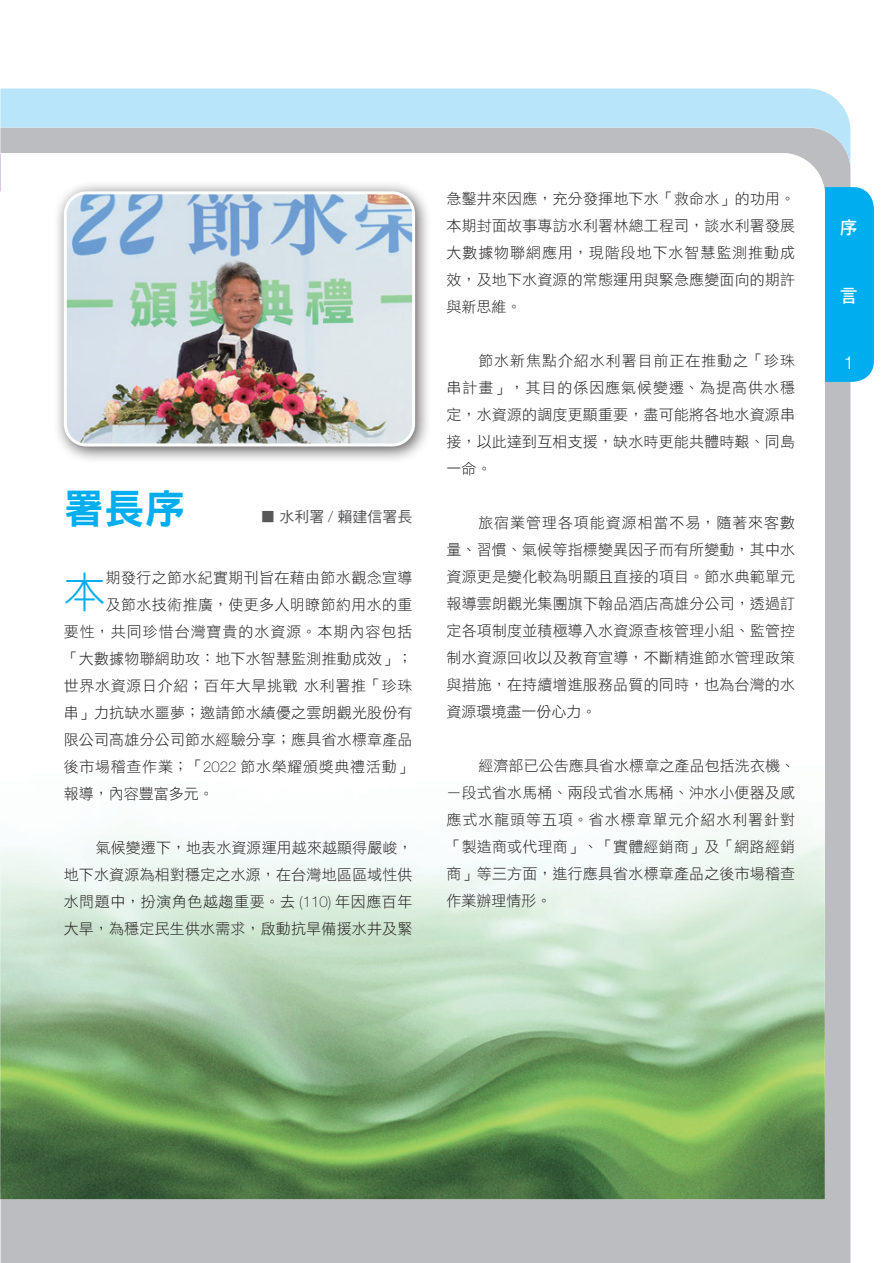
<style>
.page{position:relative;width:893px;height:1263px;background:#fff}
.page>*{position:absolute;margin:0;border:0;box-sizing:border-box;transform-origin:0 0}
.內文首段字放大{font:42px "DF Hei Std W3";color:#00aeef}
.大標-黑{font:40.5px "DF Hei Std W9";color:#00aeef}
.t1{font:18px "DF Hei Std W7";color:#fff}
.t2{font:300 18px "Helvetica Neue";color:#fff}
.內文{font:15px/27px "DF Hei Std W3";letter-spacing:.01em;color:#231f20;text-align:justify}
.內文首段字放大-2{font:15px "DF Hei Std W3";letter-spacing:.025em;color:#231f20}
.內文首段字放大-3{font:15px "DF Hei Std W3";letter-spacing:.045em;color:#231f20}
.內文首段字放大-4{font:15px "DF Hei Std W3";letter-spacing:.065em;color:#231f20}
.內文首段字放大-5{font:15px "DF Hei Std W3";color:#231f20}
.作者{font:15px "DF Hei Std W5";color:#57585a}
.s1{font-family:"Helvetica Neue";font-weight:300}
.s2{font-family:"Helvetica Neue";font-weight:100}
</style>
<div class="page">
<div style="left:0;top:170px;width:850px;height:1093px;background:#bcbdc0"></div>
<svg style="left:0;top:88px;width:850px;height:82px;background:#bbd6e3"></svg>
<img style="left:0;top:153px;width:825px;height:1046px">
<div style="left:52px;top:180px;width:380px;height:284px;background:#231f20;opacity:.75"></div>
<img style="left:65px;top:193px;width:349px;height:252px">
<div style="left:64px;top:191px;width:351px;height:255px;border:3px solid #fff;border-radius:21px"></div>
<div style="left:825px;top:187px;width:49px;height:195px;background:#00aeef"></div>
<p class="大標-黑" style="left:64px;top:487px;width:123px">署長序</p>
<p class="作者" style="left:260px;top:508px;width:154px">■ 水利署 <span class="s1">/</span> 賴建信署長</p>
<p class="內文首段字放大" style="left:64px;top:569px;width:43px">本</p>
<p class="內文首段字放大-2" style="left:106px;top:570px;width:308px">期發行之節水紀實期刊旨在藉由節水觀念宣導</p>
<p class="內文首段字放大-2" style="left:106px;top:597px;width:308px">及節水技術推廣，使更多人明瞭節約用水的重</p>
<p class="內文首段字放大-4" style="left:64px;top:624px;width:350px">要性，共同珍惜台灣寶貴的水資源。本期內容包括</p>
<p class="內文首段字放大-2" style="left:64px;top:651px;width:350px">「大數據物聯網助攻：地下水智慧監測推動成效」；</p>
<p class="內文首段字放大-3" style="left:64px;top:678px;width:350px">世界水資源日介紹；百年大旱挑戰水利署推「珍珠</p>
<p class="內文首段字放大-2" style="left:64px;top:705px;width:350px">串」力抗缺水噩夢；邀請節水績優之雲朗觀光股份有</p>
<p class="內文首段字放大-2" style="left:64px;top:732px;width:350px">限公司高雄分公司節水經驗分享；應具省水標章產品</p>
<p class="內文首段字放大-3" style="left:64px;top:759px;width:350px">後市場稽查作業；「<span class="s2">2022</span> 節水榮耀頒獎典禮活動」</p>
<p class="內文首段字放大-5" style="left:64px;top:786px;width:151px">報導，內容豐富多元。</p>
<p class="內文" style="left:64px;top:834px;width:350px;text-indent:32px">氣候變遷下，地表水資源運用越來越顯得嚴峻，地下水資源為相對穩定之水源，在台灣地區區域性供水問題中，扮演角色越趨重要。去 <span class="s2">(110)</span> 年因應百年大旱，為穩定民生供水需求，啟動抗旱備援水井及緊</p>
<p class="內文" style="left:446px;top:185px;width:350px">急鑿井來因應，充分發揮地下水「救命水」的功用。本期封面故事專訪水利署林總工程司，談水利署發展大數據物聯網應用，現階段地下水智慧監測推動成效，及地下水資源的常態運用與緊急應變面向的期許與新思維。</p>
<p class="內文" style="left:446px;top:347px;width:350px;text-indent:32px">節水新焦點介紹水利署目前正在推動之「珍珠串計畫」，其目的係因應氣候變遷、為提高供水穩定，水資源的調度更顯重要，盡可能將各地水資源串接，以此達到互相支援，缺水時更能共體時艱、同島一命。</p>
<p class="內文" style="left:446px;top:509px;width:350px;text-indent:32px">旅宿業管理各項能資源相當不易，隨著來客數量、習慣、氣候等指標變異因子而有所變動，其中水資源更是變化較為明顯且直接的項目。節水典範單元報導雲朗觀光集團旗下翰品酒店高雄分公司，透過訂定各項制度並積極導入水資源查核管理小組、監管控制水資源回收以及教育宣導，不斷精進節水管理政策與措施，在持續增進服務品質的同時，也為台灣的水資源環境盡一份心力。</p>
<p class="內文" style="left:446px;top:752px;width:350px;text-indent:32px">經濟部已公告應具省水標章之產品包括洗衣機、ㄧ段式省水馬桶、兩段式省水馬桶、沖水小便器及感應式水龍頭等五項。省水標章單元介紹水利署針對「製造商或代理商」、「實體經銷商」及「網路經銷商」等三方面，進行應具省水標章產品之後市場稽查作業辦理情形。</p>
<p class="t1" style="left:840px;top:217px;width:18px">序</p>
<p class="t1" style="left:840px;top:285px;width:19px">言</p>
<p class="t2" style="left:844px;top:351px;width:12px">1</p>
</div>
